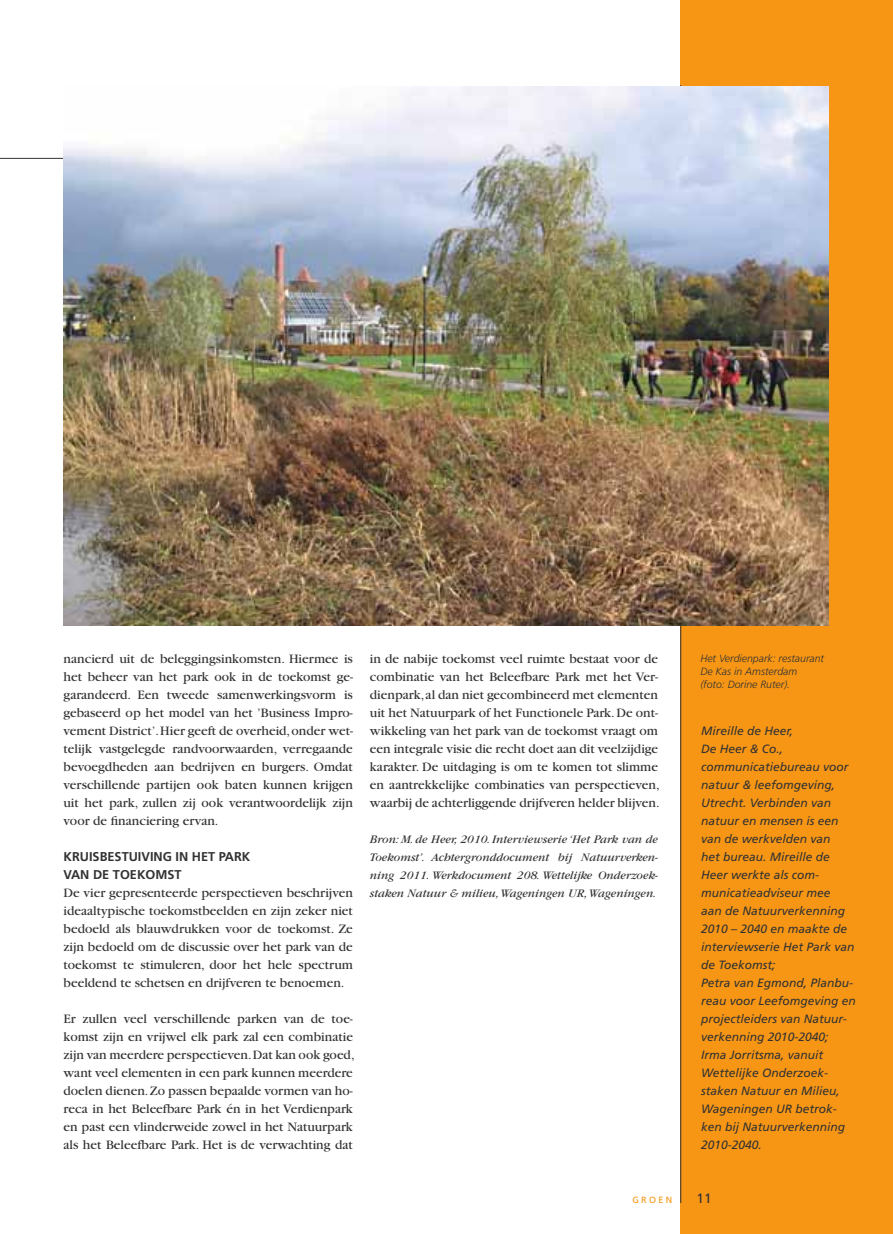
<style>
.page{position:relative;width:893px;height:1234px;background:#fff}
.page>*{position:absolute;margin:0;border:0;box-sizing:border-box;transform-origin:0 0}
.t1{font:13.5px/18px "Garamond";color:#323232;text-align:justify}
.t2{font:13.5px "Frutiger";color:#323232}
.t3{font:700 12.75px/18px "Frutiger";color:#323232}
.t4{font:italic 12px/18px "Frutiger";color:#323232}
.t5{font:italic 12px/18px "Garamond";color:#323232;text-align:justify}
.t6{font:italic 300 10.5px/12.6px "Frutiger";color:#323232}
.t7{font:9px "Frutiger";letter-spacing:.26em;color:#f79615}
</style>
<div class="page">
<div style="left:681px;top:0;width:212px;height:1233px;background:#f79615"></div>
<hr style="left:680px;top:85px;width:1px;height:1117px;background:#323232">
<hr style="left:0;top:158px;width:828px;height:1px;background:#323232">
<img style="left:64px;top:86px;width:764px;height:539px">
<p class="t1" style="left:64px;top:649px;width:291px">nancierd uit de beleggingsinkomsten. Hiermee is het beheer van het park ook in de toekomst ge&shy;garandeerd. Een tweede samenwerkingsvorm is gebaseerd op het model van het ’Business Impro&shy;vement District’. Hier geeft de overheid, onder wet&shy;telijk vastgelegde randvoorwaarden, verregaande bevoegdheden aan bedrijven en burgers. Omdat verschillende partijen ook baten kunnen krijgen uit het park, zullen zij ook verantwoordelijk zijn voor de financiering ervan.</p>
<p class="t3" style="left:64px;top:847px;width:188px">KRUISBESTUIVING IN H ET PARK<br>VAN DE TOEKOM ST</p>
<p class="t1" style="left:64px;top:883px;width:291px">De vier gepresenteerde perspectieven beschrijven ideaaltypische toekomstbeelden en zijn zeker niet bedoeld als blauwdrukken voor de toekomst. Ze zijn bedoeld om de discussie over het park van de toekomst te stimuleren, door het hele spectrum beeldend te schetsen en drijfveren te benoemen.</p>
<p class="t1" style="left:64px;top:1009px;width:292px;text-align:left">Er zullen veel verschillende parken van de toe&shy;komst zijn en vrijwel elk park zal een combinatie zijn van meerdere perspectieven. Dat kan ook goed, want veel elementen in een park kunnen meerdere doelen dienen. Zo passen bepaalde vormen van ho&shy;reca in het Beleefbare Park én in het Verdienpark en past een vlinderweide zowel in het Natuurpark als het Beleefbare Park. Het is de verwachting dat</p>
<p class="t1" style="left:370px;top:649px;width:291px;text-align:left">in de nabije toekomst veel ruimte bestaat voor de combinatie van het Beleefbare Park met het Ver&shy;dienpark, al dan niet gecombineerd met elementen uit het Natuurpark of het Functionele Park. De ont&shy;wikkeling van het park van de toekomst vraagt om een integrale visie die recht doet aan dit veelzijdige karakter. De uitdaging is om te komen tot slimme en aantrekkelijke combinaties van perspectieven, waarbij de achterliggende drijfveren helder blijven.</p>
<p class="t5" style="left:370px;top:830px;width:290px">Bron: M. de Heer, 2010. Interviewserie ‘Het Park van de Toekomst’. Achtergronddocument bij Natuurverken&shy;ning 2011. Werkdocument 208. Wettelijke Onderzoek&shy;staken Natuur &amp; milieu, Wageningen UR, Wageningen.</p>
<p class="t6" style="left:700px;top:652px;width:125px">Het Verdienpark: restaurant<br>De Kas in Amsterdam (foto: Dorine Ruter).</p>
<p class="t4" style="left:701px;top:721px;width:156px">Mireille de Heer,<br>De Heer &amp; Co., communicatiebureau voor natuur &amp; leefomgeving,<br>Utrecht. Verbinden van natuur en mensen is een van de werkvelden van<br>het bureau. Mireille de<br>Heer werkte als com&shy;municatieadviseur mee<br>aan de Natuurverkenning<br>2010 – 2040 en maakte de interviewserie Het Park van de Toekomst;<br>Petra van Egmond, Planbu&shy;reau voor Leefomgeving en projectleiders van Natuur&shy;verkenning 2010-2040;<br>Irma Jorritsma, vanuit<br>Wettelijke Onderzoek&shy;staken Natuur en Milieu,<br>Wageningen UR betrok&shy;ken bij Natuurverkenning<br>2010-2040.</p>
<p class="t7" style="left:632px;top:1194px;width:41px">GROEN</p>
<p class="t2" style="left:697px;top:1189px;width:17px">11</p>
</div>
